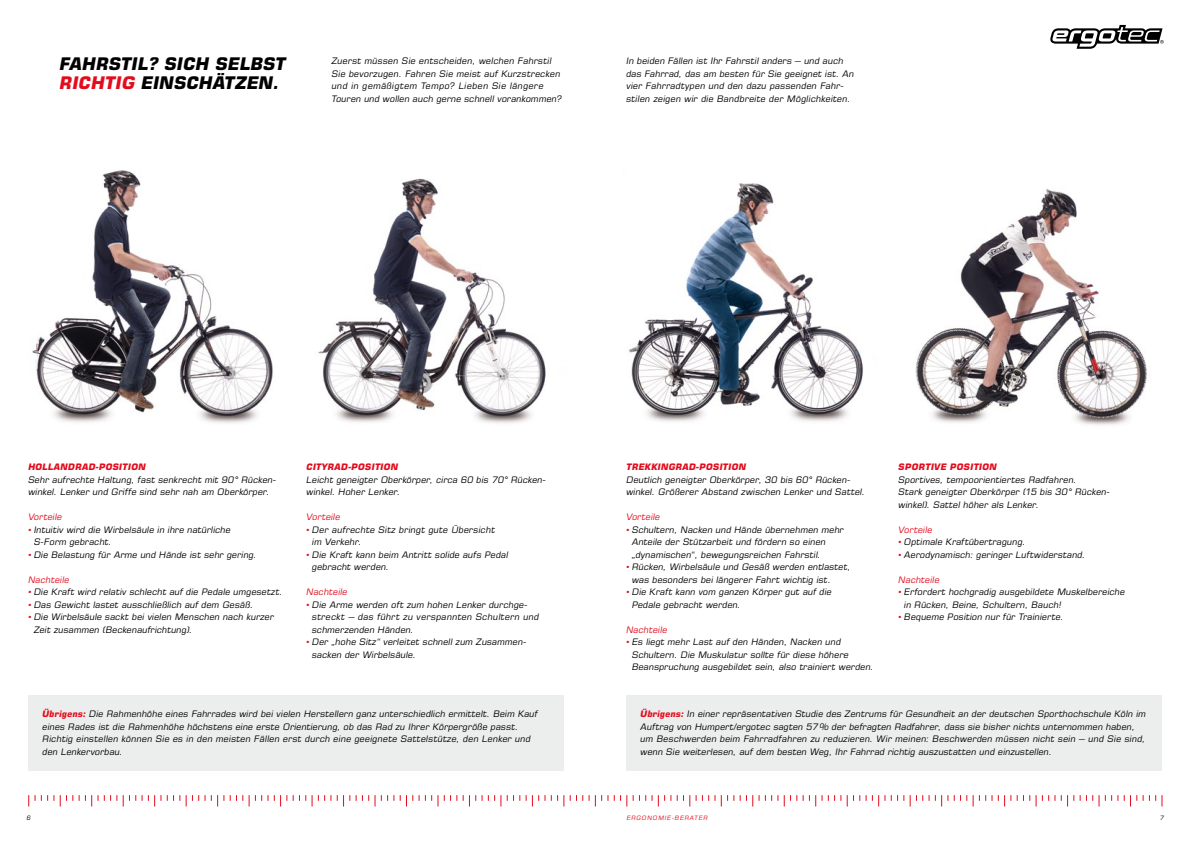
<style>
.page{position:relative;width:1191px;height:842px;background:#fff}
.page>*{position:absolute;margin:0;border:0;box-sizing:border-box;transform-origin:0 0}
.t1{font:italic 700 17.5px/18.7px "Eurostile LT Pro";letter-spacing:.01em;color:#000}
.t2{font:italic 9px/12.5px "Eurostile LT Pro";letter-spacing:.02em;color:#000}
.t3{font:italic 700 9px "Eurostile LT Pro";letter-spacing:.02em;color:#e30c1c}
.t4{font:italic 9px "Eurostile LT Pro";letter-spacing:.02em;color:#e30c1c}
.t5{font:italic 6px "Eurostile LT Pro";letter-spacing:.125em;color:#e30c1c}
.t6{font:italic 6px "Eurostile LT Pro";color:#000}
.s1{color:#e30c1c}
.s2{font-weight:700;color:#e30c1c}
</style>
<div class="page">
<svg style="left:230px;top:795px;width:13px;height:6px"></svg>
<svg style="left:444px;top:795px;width:13px;height:6px"></svg>
<svg style="left:381px;top:795px;width:13px;height:6px"></svg>
<svg style="left:293px;top:795px;width:13px;height:6px"></svg>
<svg style="left:507px;top:795px;width:13px;height:6px"></svg>
<svg style="left:249px;top:795px;width:19px;height:11px"></svg>
<svg style="left:463px;top:795px;width:19px;height:11px"></svg>
<svg style="left:419px;top:795px;width:19px;height:11px"></svg>
<svg style="left:400px;top:795px;width:13px;height:11px"></svg>
<svg style="left:356px;top:795px;width:19px;height:11px"></svg>
<svg style="left:337px;top:795px;width:13px;height:11px"></svg>
<svg style="left:312px;top:795px;width:19px;height:11px"></svg>
<svg style="left:274px;top:795px;width:13px;height:11px"></svg>
<svg style="left:488px;top:795px;width:13px;height:11px"></svg>
<svg style="left:551px;top:795px;width:13px;height:11px"></svg>
<svg style="left:526px;top:795px;width:19px;height:11px"></svg>
<svg style="left:633px;top:795px;width:19px;height:6px"></svg>
<svg style="left:570px;top:795px;width:19px;height:6px"></svg>
<svg style="left:702px;top:795px;width:13px;height:6px"></svg>
<svg style="left:765px;top:795px;width:13px;height:6px"></svg>
<svg style="left:677px;top:795px;width:19px;height:11px"></svg>
<svg style="left:658px;top:795px;width:13px;height:11px"></svg>
<svg style="left:614px;top:795px;width:13px;height:11px"></svg>
<svg style="left:595px;top:795px;width:13px;height:11px"></svg>
<svg style="left:721px;top:795px;width:13px;height:11px"></svg>
<svg style="left:740px;top:795px;width:19px;height:11px"></svg>
<svg style="left:784px;top:795px;width:19px;height:11px"></svg>
<svg style="left:853px;top:795px;width:13px;height:6px"></svg>
<svg style="left:809px;top:795px;width:13px;height:11px"></svg>
<svg style="left:828px;top:795px;width:19px;height:11px"></svg>
<svg style="left:979px;top:795px;width:13px;height:6px"></svg>
<svg style="left:916px;top:795px;width:13px;height:6px"></svg>
<svg style="left:872px;top:795px;width:13px;height:11px"></svg>
<svg style="left:1042px;top:795px;width:19px;height:6px"></svg>
<svg style="left:998px;top:795px;width:19px;height:11px"></svg>
<svg style="left:960px;top:795px;width:13px;height:11px"></svg>
<svg style="left:935px;top:795px;width:19px;height:11px"></svg>
<svg style="left:891px;top:795px;width:19px;height:11px"></svg>
<svg style="left:1023px;top:795px;width:13px;height:11px"></svg>
<svg style="left:1086px;top:795px;width:13px;height:11px"></svg>
<svg style="left:1067px;top:795px;width:13px;height:11px"></svg>
<svg style="left:1105px;top:795px;width:19px;height:6px"></svg>
<svg style="left:1130px;top:795px;width:13px;height:11px"></svg>
<svg style="left:1149px;top:795px;width:13px;height:11px"></svg>
<svg style="left:205px;top:795px;width:19px;height:11px"></svg>
<svg style="left:161px;top:795px;width:19px;height:6px"></svg>
<svg style="left:98px;top:795px;width:19px;height:6px"></svg>
<svg style="left:35px;top:795px;width:13px;height:6px"></svg>
<svg style="left:186px;top:795px;width:13px;height:11px"></svg>
<svg style="left:142px;top:795px;width:13px;height:11px"></svg>
<svg style="left:123px;top:795px;width:13px;height:11px"></svg>
<svg style="left:79px;top:795px;width:13px;height:11px"></svg>
<svg style="left:54px;top:795px;width:19px;height:11px"></svg>
<div style="left:28px;top:695px;width:536px;height:75px;background:#eceded"></div>
<div style="left:626px;top:695px;width:536px;height:75px;background:#eceded"></div>
<img style="left:32px;top:170px;width:241px;height:253px">
<img style="left:915px;top:189px;width:232px;height:236px">
<img style="left:318px;top:178px;width:228px;height:245px">
<img style="left:629px;top:183px;width:234px;height:238px">
<svg style="left:1050px;top:25px;width:113px;height:24px"></svg>
<h1 class="t1" style="left:60px;top:54px;width:228px">FAHRSTIL? SICH SELBST<br><span class="s1">RICHTIG</span> EINSCHÄTZEN.</h1>
<p class="t2" style="left:332px;top:54px;width:231px">Zuerst müssen Sie entscheiden, welchen Fahrstil Sie bevorzugen. Fahren Sie meist auf Kurzstrecken und in gemäßigtem Tempo? Lieben Sie längere Touren und wollen auch gerne schnell vorankommen?</p>
<p class="t2" style="left:626px;top:54px;width:229px">In beiden Fällen ist Ihr Fahrstil anders – und auch das Fahrrad, das am besten für Sie geeignet ist. An vier Fahrradtypen und den dazu passenden Fahr&shy;stilen zeigen wir die Bandbreite der Möglichkeiten.</p>
<p class="t3" style="left:28px;top:461px;width:119px">HOLLANDRAD-POSITION</p>
<p class="t2" style="left:28px;top:473px;width:249px">Sehr aufrechte Haltung, fast senkrecht mit 90° Rücken&shy;winkel. Lenker und Griffe sind sehr nah am Oberkörper.</p>
<p class="t4" style="left:28px;top:511px;width:35px">Vorteile</p>
<p class="t2" style="left:34px;top:523px;width:198px;text-indent:-6px"><span class="s1">•</span> Intuitiv wird die Wirbelsäule in ihre natürliche<br>S-Form gebracht.</p>
<p class="t2" style="left:28px;top:548px;width:230px"><span class="s1">•</span> Die Belastung für Arme und Hände ist sehr gering.</p>
<p class="t4" style="left:28px;top:574px;width:43px">Nachteile</p>
<p class="t2" style="left:28px;top:586px;width:256px"><span class="s1">•</span> Die Kraft wird relativ schlecht auf die Pedale umgesetzt.</p>
<p class="t2" style="left:28px;top:598px;width:226px"><span class="s1">•</span> Das Gewicht lastet ausschließlich auf dem Gesäß.</p>
<p class="t2" style="left:34px;top:611px;width:242px;text-indent:-6px"><span class="s1">•</span> Die Wirbelsäule sackt bei vielen Menschen nach kurzer<br>Zeit zusammen (Beckenaufrichtung).</p>
<p class="t3" style="left:306px;top:461px;width:93px">CITYRAD-POSITION</p>
<p class="t2" style="left:306px;top:473px;width:241px">Leicht geneigter Oberkörper, circa 60 bis 70° Rücken&shy;winkel. Hoher Lenker.</p>
<p class="t4" style="left:306px;top:511px;width:35px">Vorteile</p>
<p class="t2" style="left:312px;top:523px;width:184px;text-indent:-6px"><span class="s1">•</span> Der aufrechte Sitz bringt gute Übersicht im Verkehr.</p>
<p class="t2" style="left:312px;top:548px;width:198px;text-indent:-6px"><span class="s1">•</span> Die Kraft kann beim Antritt solide aufs Pedal gebracht werden.</p>
<p class="t4" style="left:306px;top:586px;width:43px">Nachteile</p>
<p class="t2" style="left:312px;top:598px;width:228px;text-indent:-6px"><span class="s1">•</span> Die Arme werden oft zum hohen Lenker durchge&shy;streckt – das führt zu verspannten Schultern und schmerzenden Händen.</p>
<p class="t2" style="left:312px;top:636px;width:216px;text-indent:-6px"><span class="s1">•</span> Der „hohe Sitz“ verleitet schnell zum Zusammen&shy;sacken der Wirbelsäule.</p>
<p class="t3" style="left:626px;top:461px;width:121px">TREKKINGRAD-POSITION</p>
<p class="t2" style="left:626px;top:473px;width:240px">Deutlich geneigter Oberkörper, 30 bis 60° Rücken&shy;winkel. Größerer Abstand zwischen Lenker und Sattel.</p>
<p class="t4" style="left:626px;top:511px;width:35px">Vorteile</p>
<p class="t2" style="left:632px;top:523px;width:213px;text-indent:-6px"><span class="s1">•</span> Schultern, Nacken und Hände übernehmen mehr<br>Anteile der Stützarbeit und fördern so einen „dynamischen“, bewegungsreichen Fahrstil.</p>
<p class="t2" style="left:632px;top:561px;width:220px;text-indent:-6px"><span class="s1">•</span> Rücken, Wirbelsäule und Gesäß werden entlastet, was besonders bei längerer Fahrt wichtig ist.</p>
<p class="t2" style="left:632px;top:586px;width:201px;text-indent:-6px"><span class="s1">•</span> Die Kraft kann vom ganzen Körper gut auf die<br>Pedale gebracht werden.</p>
<p class="t4" style="left:626px;top:624px;width:43px">Nachteile</p>
<p class="t2" style="left:632px;top:636px;width:243px;text-indent:-6px"><span class="s1">•</span> Es liegt mehr Last auf den Händen, Nacken und<br>Schultern. Die Muskulatur sollte für diese höhere<br>Beanspruchung ausgebildet sein, also trainiert werden.</p>
<p class="t3" style="left:898px;top:461px;width:100px">SPORTIVE POSITION</p>
<p class="t2" style="left:898px;top:473px;width:213px">Sportives, tempoorientiertes Radfahren.<br>Stark geneigter Oberkörper (15 bis 30° Rücken&shy;winkel). Sattel höher als Lenker.</p>
<p class="t4" style="left:898px;top:524px;width:35px">Vorteile</p>
<p class="t2" style="left:898px;top:536px;width:129px"><span class="s1">•</span> Optimale Kraftübertragung.</p>
<p class="t2" style="left:898px;top:548px;width:188px"><span class="s1">•</span> Aerodynamisch: geringer Luftwiderstand.</p>
<p class="t4" style="left:898px;top:574px;width:43px">Nachteile</p>
<p class="t2" style="left:904px;top:586px;width:222px;text-indent:-6px"><span class="s1">•</span> Erfordert hochgradig ausgebildete Muskelbereiche in Rücken, Beine, Schultern, Bauch!</p>
<p class="t2" style="left:898px;top:611px;width:167px"><span class="s1">•</span> Bequeme Position nur für Trainierte.</p>
<p class="t2" style="left:43px;top:707px;width:497px"><span class="s2">ÜBRIGENS:</span> Die Rahmenhöhe eines Fahrrades wird bei vielen Herstellern ganz unterschiedlich ermittelt. Beim Kauf eines Rades ist die Rahmenhöhe höchstens eine erste Orientierung, ob das Rad zu Ihrer Körpergröße passt.<br>Richtig einstellen können Sie es in den meisten Fällen erst durch eine geeignete Sattelstütze, den Lenker und den Lenkervorbau.</p>
<p class="t2" style="left:640px;top:707px;width:507px"><span class="s2">ÜBRIGENS:</span> In einer repräsentativen Studie des Zentrums für Gesundheit an der deutschen Sporthochschule Köln im Auftrag von Humpert/ergotec sagten 57% der befragten Radfahrer, dass sie bisher nichts unternommen haben, um Beschwerden beim Fahrradfahren zu reduzieren. Wir meinen: Beschwerden müssen nicht sein – und Sie sind, wenn Sie weiterlesen, auf dem besten Weg, Ihr Fahrrad richtig auszustatten und einzustellen.</p>
<p class="t6" style="left:27px;top:814px;width:6px">6</p>
<p class="t6" style="left:1160px;top:814px;width:6px">7</p>
<p class="t5" style="left:626px;top:814px;width:83px">Ergonomie-berater</p>
</div>
